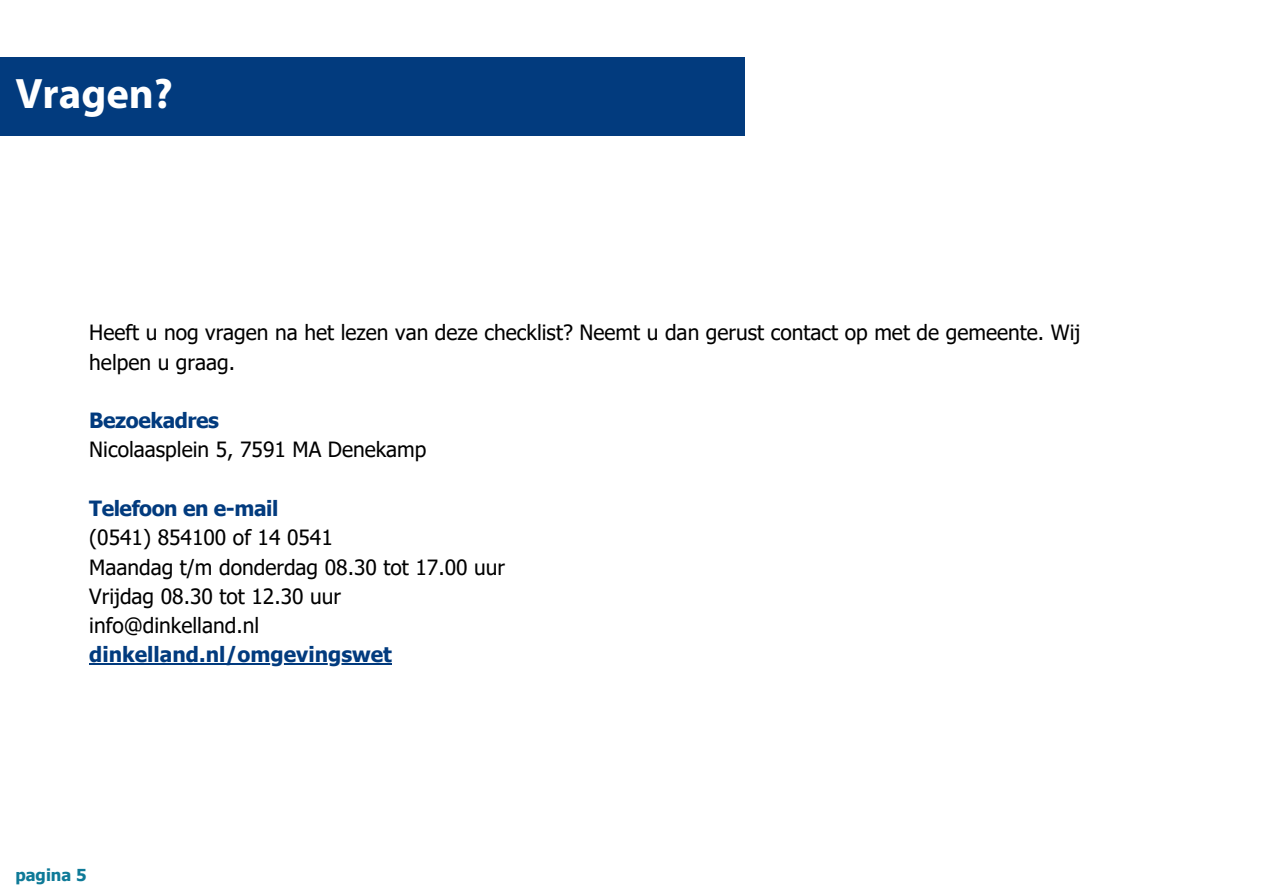
<style>
.page{position:relative;width:1263px;height:894px;background:#fff}
.page>*{position:absolute;margin:0;border:0;box-sizing:border-box;transform-origin:0 0}
.t1{font:700 42.75px "Myriad Pro";color:#fff}
.t2{font:21px/29.2px "Tahoma";color:#000}
.t3{font:700 21px "Tahoma";letter-spacing:-.01em;color:#023b7e}
.t4{font:700 16.5px "Tahoma";color:#0e7a98}
</style>
<div class="page">
<div style="left:0;top:57px;width:744px;height:78px;background:#023b7e"></div>
<hr style="left:89px;top:663px;width:303px;height:1px;background:#023b7e">
<p class="t1" style="left:15px;top:76px;width:159px">Vragen?</p>
<p class="t2" style="left:89px;top:317px;width:993px">Heeft u nog vragen na het lezen van deze checklist? Neemt u dan gerust contact op met de gemeente. Wij helpen u graag.</p>
<p class="t3" style="left:89px;top:407px;width:131px">Bezoekadres</p>
<p class="t2" style="left:89px;top:434px;width:339px">Nicolaasplein 5, 7591 MA Denekamp</p>
<p class="t3" style="left:89px;top:495px;width:191px">Telefoon en e-mail</p>
<p class="t2" style="left:89px;top:522px;width:245px">(0541) 854100 of 14 0541</p>
<p class="t2" style="left:89px;top:551px;width:417px">Maandag t/m donderdag 08.30 tot 17.00 uur</p>
<p class="t2" style="left:89px;top:580px;width:253px">Vrijdag 08.30 tot 12.30 uur</p>
<p class="t2" style="left:89px;top:610px;width:171px">info@dinkelland.nl</p>
<p class="t3" style="left:89px;top:641px;width:304px">dinkelland.nl/omgevingswet</p>
<p class="t4" style="left:15px;top:864px;width:73px">pagina 5</p>
</div>
